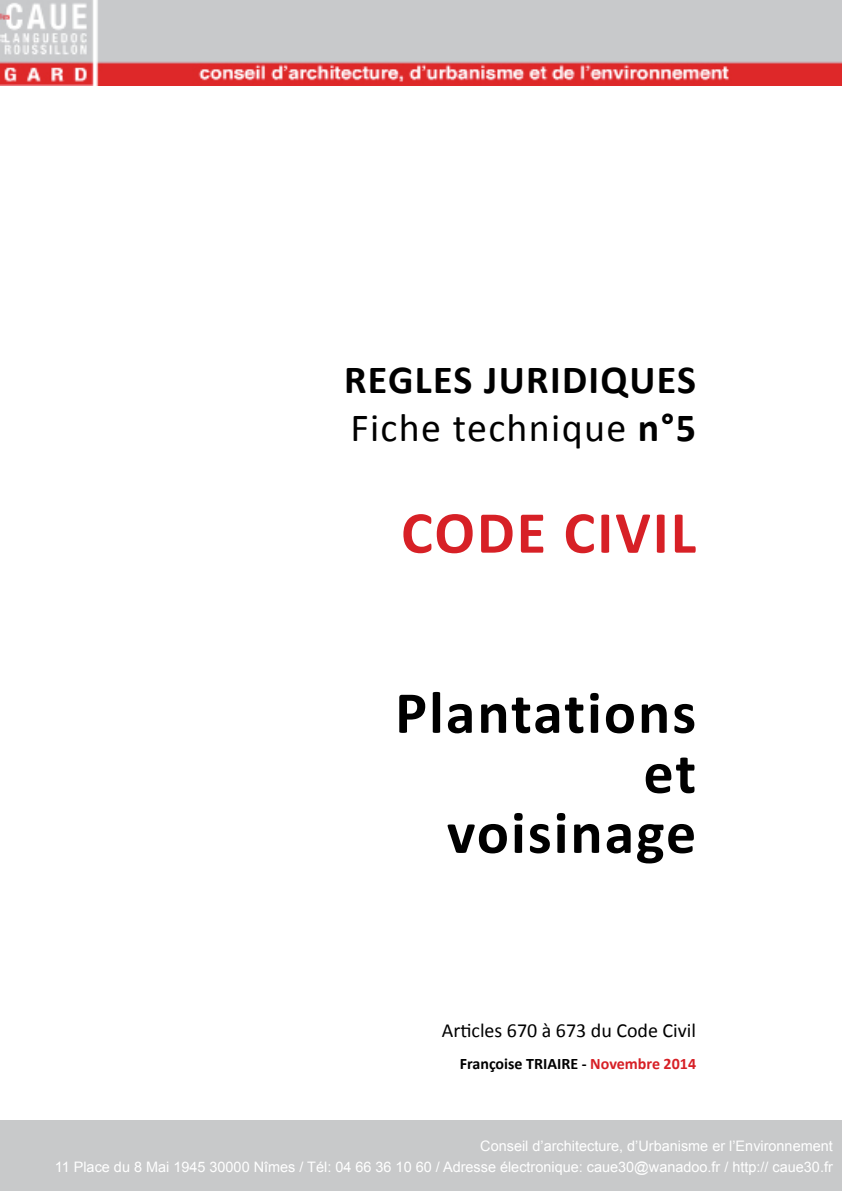
<style>
.page{position:relative;width:842px;height:1191px;background:#fff}
.page>*{position:absolute;margin:0;border:0;box-sizing:border-box;transform-origin:0 0}
.t1{font:700 60px/60px "Calibri";letter-spacing:.035em;color:#000;text-align:right}
.t2{font:700 60px "Calibri";letter-spacing:.035em;color:#d72026}
.t3{font:700 40px/48px "Calibri";letter-spacing:.035em;color:#000}
.t4{font:20px "Calibri";color:#000}
.t5{font:700 16px "Calibri";color:#000}
.t6{font:14.4px/20.8px "Arial";color:#fff;text-align:right}
.s1{font-weight:400}
.s2{color:#d72026}
</style>
<div class="page">
<img style="left:0;top:0;width:842px;height:85px">
<div style="left:0;top:1120px;width:842px;height:71px;background:#c8c9ca"></div>
<h2 class="t3" style="left:344px;top:355px;width:354px">REGLES JURIDIQUES<br><span class="s1">Fiche technique</span> n°5</h2>
<h1 class="t2" style="left:401px;top:494px;width:296px">CODE CIVIL</h1>
<h1 class="t1" style="left:395px;top:683px;width:303px">Plantations et voisinage</h1>
<h3 class="t4" style="left:442px;top:1017px;width:256px">Articles 670 à 673 du Code Civil</h3>
<p class="t5" style="left:460px;top:1053px;width:238px">Françoise TRIAIRE - <span class="s2">Novembre 2014</span></p>
<p class="t6" style="left:55px;top:1136px;width:779px">Conseil d’architecture, d’Urbanisme er l’Environnement<br>11 Place du 8 Mai 1945 30000 Nîmes / Tél: 04 66 36 10 60 / Adresse électronique: caue30@wanadoo.fr / http:// caue30.fr</p>
</div>
